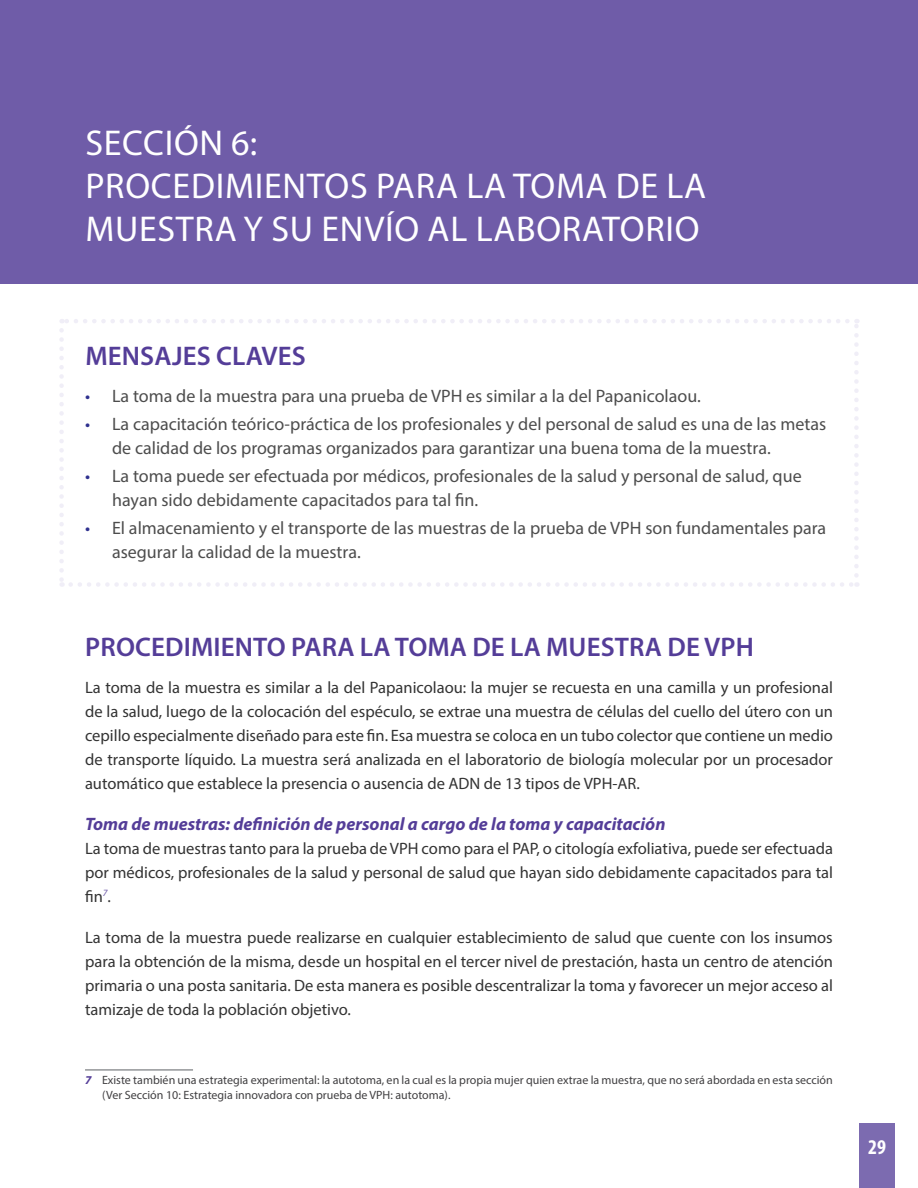
<style>
.page{position:relative;width:918px;height:1188px;background:#fff}
.page>*{position:absolute;margin:0;border:0;box-sizing:border-box;transform-origin:0 0}
.t1{font:36px/43.2px "Myriad Pro";letter-spacing:.02em;color:#fff}
.t2{font:600 27px "Myriad Pro";letter-spacing:.005em;color:#543d98}
.t3{font:700 condensed 21px "Myriad Pro";color:#fff}
.t4{font:18px/24px "Myriad Pro";color:#4d4d4d}
.t5{font:italic 700 18px "Myriad Pro";color:#543d98}
.t6{font:16.5px/24px "Myriad Pro";color:#333;text-align:justify}
.t7{font:12px/14.4px "Myriad Pro";color:#414042}
.s1{color:#2f318f}
.s2{font-weight:700;font-style:italic;color:#543d98}
</style>
<div class="page">
<div style="left:859px;top:1123px;width:36px;height:65px;background:#7c6bb0"></div>
<hr style="left:85px;top:1069px;width:108px;height:2px;background:#939598">
<div style="left:0;top:0;width:918px;height:283px;background:#6f5ca8"></div>
<svg style="left:59px;top:330px;width:5px;height:257px"></svg>
<svg style="left:71px;top:582px;width:786px;height:5px"></svg>
<svg style="left:854px;top:319px;width:5px;height:256px"></svg>
<svg style="left:62px;top:319px;width:785px;height:4px"></svg>
<h1 class="t1" style="left:85px;top:120px;width:622px">SECCIÓN 6:<br>PROCEDIMIENTOS PARA LA TOMA DE LA<br>MUESTRA Y SU ENVÍO AL LABORATORIO</h1>
<h2 class="t2" style="left:85px;top:339px;width:222px">MENSAJES CLAVES</h2>
<p class="t4" style="left:85px;top:383px;width:617px"><span class="s1">•</span> La toma de la muestra para una prueba de VPH es similar a la del Papanicolaou.</p>
<p class="t4" style="left:112px;top:412px;width:716px;text-indent:-27px"><span class="s1">•</span> La capacitación teórico-práctica de los profesionales y del personal de salud es una de las metas de calidad de los programas organizados para garantizar una buena toma de la muestra.</p>
<p class="t4" style="left:112px;top:464px;width:691px;text-indent:-27px"><span class="s1">•</span> La toma puede ser efectuada por médicos, profesionales de la salud y personal de salud, que hayan sido debidamente capacitados para tal fin.</p>
<p class="t4" style="left:112px;top:516px;width:716px;text-indent:-27px"><span class="s1">•</span> El almacenamiento y el transporte de las muestras de la prueba de VPH son fundamentales para asegurar la calidad de la muestra.</p>
<h2 class="t2" style="left:85px;top:630px;width:670px">PROCEDIMIENTO PARA LA TOMA DE LA MUESTRA DE VPH</h2>
<p class="t6" style="left:85px;top:675px;width:750px">La toma de la muestra es similar a la del Papanicolaou: la mujer se recuesta en una camilla y un profesional de la salud, luego de la colocación del espéculo, se extrae una muestra de células del cuello del útero con un cepillo especialmente diseñado para este fin. Esa muestra se coloca en un tubo colector que contiene un medio de transporte líquido. La muestra será analizada en el laboratorio de biología molecular por un procesador automático que establece la presencia o ausencia de ADN de 13 tipos de VPH-AR.</p>
<p class="t5" style="left:85px;top:812px;width:582px">Toma de muestras: definición de personal a cargo de la toma y capacitación</p>
<p class="t6" style="left:85px;top:836px;width:749px">La toma de muestras tanto para la prueba de VPH como para el PAP, o citología exfoliativa, puede ser efectuada por médicos, profesionales de la salud y personal de salud que hayan sido debidamente capacitados para tal fin<sup>7</sup>.</p>
<p class="t6" style="left:85px;top:925px;width:750px">La toma de la muestra puede realizarse en cualquier establecimiento de salud que cuente con los insumos para la obtención de la misma, desde un hospital en el tercer nivel de prestación, hasta un centro de atención primaria o una posta sanitaria. De esta manera es posible descentralizar la toma y favorecer un mejor acceso al tamizaje de toda la población objetivo.</p>
<p class="t7" style="left:102px;top:1073px;width:732px;text-indent:-17px"><span class="s2">7</span> Existe también una estrategia experimental: la autotoma, en la cual es la propia mujer quien extrae la muestra, que no será abordada en esta sección (Ver Sección 10: Estrategia innovadora con prueba de VPH: autotoma).</p>
<p class="t3" style="left:868px;top:1134px;width:19px">29</p>
</div>
